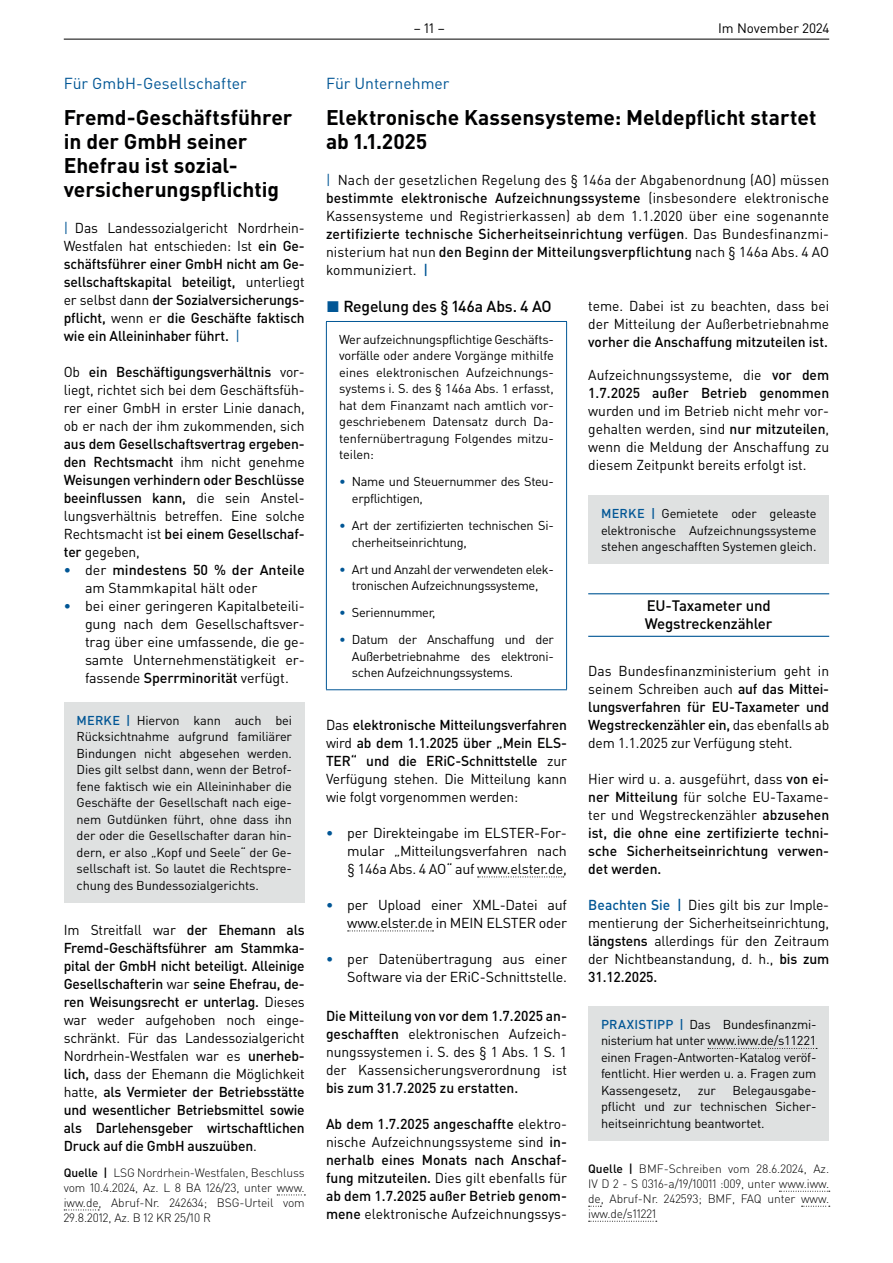
<style>
.page{position:relative;width:893px;height:1263px;background:#fff}
.page>*{position:absolute;margin:0;border:0;box-sizing:border-box;transform-origin:0 0}
.t1{font:700 21px/24px "DIN Pro";color:#000001}
.t2{font:15.75px "DIN Pro";color:#015695}
.t3{font:500 15.75px "DIN Pro";letter-spacing:-.015em;color:#000001}
.t4{font:500 15px/18px "DIN Pro";letter-spacing:-.01em;color:#000001}
.t5{font:14.25px/18px "DIN Pro";letter-spacing:-.01em;color:#000001;text-align:justify}
.t6{font:500 14.25px/18px "DIN Pro";letter-spacing:-.01em;color:#000001;text-align:justify}
.t7{font:13.5px "DIN Pro";color:#000001}
.t8{font:12.75px/16.5px "DIN Pro";letter-spacing:-.025em;color:#000001;text-align:justify}
.t9{font:300 12px/15px "DIN Pro";letter-spacing:-.01em;color:#000001;text-align:justify}
.s1{font-weight:400;color:#015695}
.s2{font-weight:400}
.s3{font-weight:500}
.s4{font-weight:500;color:#015695}
.s5{color:#015695}
</style>
<div class="page">
<hr style="left:64px;top:39px;width:765px;height:1px;background:#000001">
<svg style="left:478px;top:876px;width:86px;height:1px"></svg>
<svg style="left:348px;top:930px;width:85px;height:1px"></svg>
<hr style="left:326px;top:321px;width:241px;height:1px;background:#015695">
<hr style="left:326px;top:322px;width:1px;height:367px;background:#015695">
<hr style="left:566px;top:322px;width:1px;height:367px;background:#015695">
<hr style="left:326px;top:689px;width:241px;height:1px;background:#015695">
<hr style="left:588px;top:593px;width:241px;height:1px;background:#015695">
<hr style="left:588px;top:636px;width:241px;height:1px;background:#015695">
<svg style="left:779px;top:1191px;width:51px;height:1px"></svg>
<svg style="left:802px;top:1206px;width:28px;height:1px"></svg>
<svg style="left:589px;top:1221px;width:68px;height:1px"></svg>
<div style="left:588px;top:496px;width:241px;height:68px;background:#dfe1e1"></div>
<div style="left:588px;top:1006px;width:241px;height:135px;background:#dfe1e1"></div>
<svg style="left:708px;top:1048px;width:109px;height:1px"></svg>
<svg style="left:277px;top:1194px;width:28px;height:1px"></svg>
<svg style="left:64px;top:1209px;width:35px;height:1px"></svg>
<div style="left:64px;top:702px;width:241px;height:201px;background:#dfe1e1"></div>
<p class="t2" style="left:64px;top:73px;width:185px">Für GmbH-Gesellschafter</p>
<h1 class="t1" style="left:64px;top:105px;width:230px">Fremd-Geschäftsführer in der GmbH seiner<br>Ehefrau ist sozial&shy;versicherungspflichtig</h1>
<p class="t6" style="left:64px;top:219px;width:242px"><span class="s1">|</span> <span class="s2">Das Landessozialgericht Nordrhein-Westfalen hat entschieden: Ist</span> ein Ge&shy;schäftsführer einer GmbH nicht am Ge&shy;sellschaftskapital beteiligt, <span class="s2">unterliegt er selbst dann</span> der Sozialversicherungs&shy;pflicht, <span class="s2">wenn er</span> die Geschäfte faktisch wie ein Alleininhaber führt. <span class="s1">|</span></p>
<p class="t5" style="left:64px;top:363px;width:242px">Ob <span class="s3">ein Beschäftigungsverhältnis</span> vor&shy;liegt, richtet sich bei dem Geschäftsfüh&shy;rer einer GmbH in erster Linie danach, ob er nach der ihm zukommenden, sich</p>
<p class="t6" style="left:64px;top:435px;width:242px">aus dem Gesellschaftsvertrag ergeben&shy;den Rechtsmacht <span class="s2">ihm nicht genehme </span>Weisungen verhindern oder Beschlüsse beeinflussen kann, <span class="s2">die sein Anstel&shy;lungsverhältnis betreffen. Eine solche Rechtsmacht ist</span> bei einem Gesellschaf&shy;ter <span class="s2">gegeben,</span></p>
<p class="t5" style="left:85px;top:561px;width:221px;text-indent:-21px"><span class="s4">•</span> der <span class="s3">mindestens 50 % der Anteile </span>am Stammkapital hält oder</p>
<p class="t5" style="left:85px;top:597px;width:221px;text-indent:-21px"><span class="s4">•</span> bei einer geringeren Kapitalbeteili&shy;gung nach dem Gesellschaftsver&shy;trag über eine umfassende, die ge&shy;samte Unternehmenstätigkeit er&shy;fassende <span class="s3">Sperrminorität</span> verfügt.</p>
<p class="t8" style="left:77px;top:711px;width:217px"><span class="s4">MERKE |</span> Hiervon kann auch bei Rücksichtnahme aufgrund familiärer Bindungen nicht abgesehen werden.<br>Dies gilt selbst dann, wenn der Betrof&shy;fene faktisch wie ein Alleininhaber die Geschäfte der Gesellschaft nach eige&shy;nem Gutdünken führt, ohne dass ihn der oder die Gesellschafter daran hin&shy;dern, er also „Kopf und Seele“ der Ge&shy;sellschaft ist. So lautet die Rechtspre&shy;chung des Bundessozialgerichts.</p>
<p class="t6" style="left:64px;top:921px;width:242px"><span class="s2">Im Streitfall war</span> der Ehemann als Fremd-Geschäftsführer am Stammka&shy;pital der GmbH nicht beteiligt. Alleinige Gesellschafterin <span class="s2">war</span> seine Ehefrau, de&shy;ren Weisungsrecht er unterlag. <span class="s2">Dieses war weder aufgehoben noch einge&shy;schränkt. Für das Landessozialgericht Nordrhein-Westfalen war es</span> unerheb&shy;lich, <span class="s2">dass der Ehemann die Möglichkeit hatte,</span> als Vermieter der Betriebsstätte und wesentlicher Betriebsmittel sowie als Darlehensgeber wirtschaftlichen Druck auf die GmbH auszuüben<span class="s2">.</span></p>
<p class="t9" style="left:64px;top:1164px;width:242px"><span class="s3">Quelle |</span> LSG Nordrhein-Westfalen, Beschluss vom 10.4.2024, Az. L 8 BA 126/23, unter www. iww.de, Abruf-Nr. 242634; BSG-Urteil vom 29.8.2012, Az. B 12 KR 25/10 R</p>
<p class="t7" style="left:414px;top:19px;width:32px">– 11 –</p>
<p class="t7" style="left:718px;top:19px;width:113px">Im November 2024</p>
<p class="t2" style="left:326px;top:73px;width:125px">Für Unternehmer</p>
<h1 class="t1" style="left:326px;top:105px;width:492px">Elektronische Kassensysteme: Meldepflicht startet ab 1.1.2025</h1>
<p class="t5" style="left:326px;top:171px;width:505px"><span class="s5">|</span> Nach der gesetzlichen Regelung des § 146a der Abgabenordnung (AO) müssen <span class="s3">bestimmte elektronische Aufzeichnungssysteme</span> (insbesondere elektronische Kassensysteme und Registrierkassen) ab dem 1.1.2020 über eine sogenannte <span class="s3">zertifizierte technische Sicherheitseinrichtung verfügen</span>. Das Bundesfinanzmi&shy;nisterium hat nun <span class="s3">den Beginn der Mitteilungsverpflichtung</span> nach § 146a Abs. 4 AO kommuniziert. <span class="s4">|</span></p>
<p class="t3" style="left:326px;top:296px;width:227px"><span class="s5">◼</span> Regelung des § 146a Abs. 4 AO</p>
<p class="t8" style="left:339px;top:331px;width:216px">Wer aufzeichnungspflichtige Geschäfts&shy;vorfälle oder andere Vorgänge mithilfe eines elektronischen Aufzeichnungs&shy;systems i. S. des § 146a Abs. 1 erfasst, hat dem Finanzamt nach amtlich vor&shy;geschriebenem Datensatz durch Da&shy;tenfernübertragung Folgendes mitzu&shy;teilen:</p>
<p class="t8" style="left:352px;top:473px;width:203px;text-indent:-13px"><span class="s5">•</span> Name und Steuernummer des Steu&shy;erpflichtigen,</p>
<p class="t8" style="left:352px;top:517px;width:203px;text-indent:-13px"><span class="s5">•</span> Art der zertifizierten technischen Si&shy;cherheitseinrichtung,</p>
<p class="t8" style="left:339px;top:560px;width:216px;text-align:center"><span class="s5">•</span> Art und Anzahl der verwendeten elek&shy;tronischen Aufzeichnungssysteme,</p>
<p class="t8" style="left:339px;top:604px;width:98px"><span class="s5">•</span> Seriennummer,</p>
<p class="t8" style="left:352px;top:631px;width:203px;text-indent:-13px"><span class="s5">•</span> Datum der Anschaffung und der Außerbetriebnahme des elektroni&shy;schen Aufzeichnungssystems.</p>
<p class="t6" style="left:326px;top:715px;width:242px"><span class="s2">Das</span> elektronische Mitteilungsverfahren <span class="s2">wird</span> ab dem 1.1.2025 über „Mein ELS-TER“ und die ERiC-Schnittstelle <span class="s2">zur Verfügung stehen. Die Mitteilung kann wie folgt vorgenommen werden:</span></p>
<p class="t5" style="left:347px;top:823px;width:221px;text-indent:-21px"><span class="s4">•</span> per Direkteingabe im ELSTER-For&shy;mular „Mitteilungsverfahren nach § 146a Abs. 4 AO“ auf www.elster.de,</p>
<p class="t5" style="left:326px;top:895px;width:242px;text-align:right"><span class="s4">•</span> per Upload einer XML-Datei auf www.elster.de in MEIN ELSTER oder</p>
<p class="t5" style="left:326px;top:949px;width:242px;text-align:right"><span class="s4">•</span> per Datenübertragung aus einer<br>Software via der ERiC-Schnittstelle.</p>
<p class="t5" style="left:326px;top:1006px;width:242px"><span class="s3">Die Mitteilung von vor dem 1.7.2025 an&shy;geschafften</span> elektronischen Aufzeich&shy;nungssystemen i. S. des § 1 Abs. 1 S. 1 der Kassensicherungsverordnung ist</p>
<p class="t6" style="left:326px;top:1078px;width:194px">bis zum 31.7.2025 zu erstatten.</p>
<p class="t6" style="left:326px;top:1114px;width:242px">Ab dem 1.7.2025 angeschaffte <span class="s2">elektro&shy;nische Aufzeichnungssysteme sind</span> in&shy;nerhalb eines Monats nach Anschaf&shy;fung mitzuteilen. <span class="s2">Dies gilt ebenfalls für </span>ab dem 1.7.2025 außer Betrieb genom&shy;mene <span class="s2">elektronische Aufzeichnungssys-</span></p>
<p class="t5" style="left:588px;top:296px;width:242px">teme. Dabei ist zu beachten, dass bei der Mitteilung der Außerbetriebnahme</p>
<p class="t6" style="left:588px;top:332px;width:241px">vorher die Anschaffung mitzuteilen ist.</p>
<p class="t6" style="left:588px;top:365px;width:242px"><span class="s2">Aufzeichnungssysteme, die</span> vor dem<br>1.7.2025 außer Betrieb genommen</p>
<p class="t5" style="left:588px;top:401px;width:242px">wurden und im Betrieb nicht mehr vor&shy;gehalten werden, sind <span class="s3">nur mitzuteilen</span>, wenn die Meldung der Anschaffung zu diesem Zeitpunkt bereits erfolgt ist.</p>
<p class="t8" style="left:601px;top:505px;width:217px"><span class="s4">MERKE |</span> Gemietete oder geleaste elektronische Aufzeichnungssysteme stehen angeschafften Systemen gleich.</p>
<p class="t4" style="left:645px;top:596px;width:129px">EU-Taxameter und<br>Wegstreckenzähler</p>
<p class="t5" style="left:588px;top:661px;width:242px">Das Bundesfinanzministerium geht in seinem Schreiben auch <span class="s3">auf das Mittei&shy;lungsverfahren für EU-Taxameter und Wegstreckenzähler ein,</span> das ebenfalls ab dem 1.1.2025 zur Verfügung steht.</p>
<p class="t6" style="left:588px;top:769px;width:242px"><span class="s2">Hier wird u. a. ausgeführt, dass</span> von ei&shy;ner Mitteilung <span class="s2">für solche EU-Taxame&shy;ter und Wegstreckenzähler</span> abzusehen ist, die ohne eine zertifizierte techni&shy;sche Sicherheitseinrichtung verwen&shy;det werden.</p>
<p class="t5" style="left:588px;top:895px;width:242px"><span class="s4">Beachten Sie |</span> Dies gilt bis zur Imple&shy;mentierung der Sicherheitseinrichtung, <span class="s3">längstens</span> allerdings für den Zeitraum der Nichtbeanstandung, d. h., <span class="s3">bis zum 31.12.2025.</span></p>
<p class="t8" style="left:601px;top:1015px;width:217px"><span class="s4">PRAXISTIPP |</span> Das Bundesfinanzmi&shy;nisterium hat unter www.iww.de/s11221 einen Fragen-Antworten-Katalog veröf&shy;fentlicht. Hier werden u. a. Fragen zum Kassengesetz,</p>
<p class="t8" style="left:601px;top:1081px;width:217px;text-indent:132px">Belegausgabe&shy;pflicht und zur technischen Sicher&shy;heitseinrichtung beantwortet.</p>
<p class="t9" style="left:588px;top:1161px;width:242px"><span class="s3">Quelle |</span> BMF-Schreiben vom 28.6.2024, Az.<br>IV D 2 - S 0316-a/19/10011 :009, unter www.iww. de, Abruf-Nr. 242593; BMF, FAQ unter www. iww.de/s11221</p>
<p class="t8" style="left:698px;top:1081px;width:20px">zur</p>
</div>
